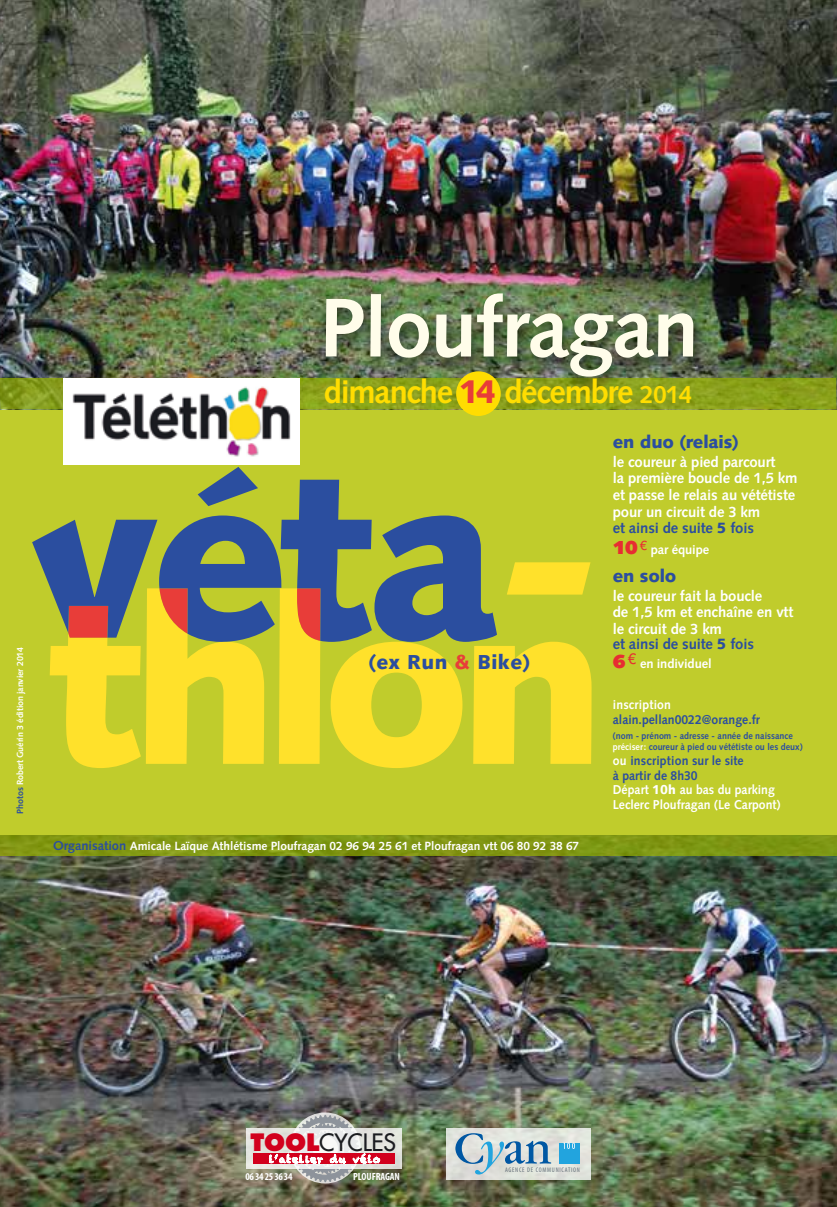
<style>
.page{position:relative;width:837px;height:1207px;background:#fff}
.page>*{position:absolute;margin:0;border:0;box-sizing:border-box;transform-origin:0 0}
.t1{font:700 83.2px "Syntax";letter-spacing:-.02em;color:#fffdea}
.t2{font:700 32.6px "Syntax";letter-spacing:-.04em;color:#ffdd01}
.t3{font:23.4px "Futura";letter-spacing:-.01em;color:#1b1c20}
.t4{font:900 20.2px "Syntax";letter-spacing:.02em;color:#2b4e9f}
.t5{font:900 17.8px "Syntax";letter-spacing:-.01em;color:#2b4e9f}
.t6{font:700 14.8px/16.6px "Syntax";letter-spacing:-.01em;color:#fff}
.t7{font:700 12.8px/14.8px "Syntax";color:#fff;scale:.95 1}
.t8{font:700 12.8px "Syntax";color:#fff}
.t9{font:700 12.8px "Syntax";color:#2b4e9f;scale:.95 1}
.t10{font:700 11.8px "Syntax";letter-spacing:-.005em;color:#fff}
.t11{font:700 condensed 10.4px "Myriad Pro";letter-spacing:-.01em;color:#fff}
.t12{font:700 9.4px/10.8px "Syntax";color:#2b4e9f;scale:.95 1}
.t13{font:700 9px "Syntax";letter-spacing:-.015em;color:#fff}
.t14{font:condensed 6.6px "Myriad Pro";letter-spacing:.11em;color:#646e78}
.s1{color:#2b4e9f}
.s2{font-weight:900;color:#e83d39}
.s3{font-size:24.8px}
.s4{color:#e83d39}
.s5{font-size:12.8px;color:#2b4e9f}
.s6{font-weight:900;color:#2b4e9f}
.s7{font-weight:900;font-size:18.8px;color:#e72d32}
.s8{color:#fff}
.s9{font-weight:900}
.s10{font-weight:800;color:#d2001d}
</style>
<div class="page">
<div style="left:0;top:310px;width:837px;height:575px;background:#c0cc2c"></div>
<img style="left:0;top:855px;width:837px;height:351px">
<svg style="left:0;top:835px;width:837px;height:20px;fill:#809613"></svg>
<img style="left:0;top:0;width:837px;height:409px">
<svg style="left:0;top:378px;width:836px;height:31px;fill:#89a01b"></svg>
<img style="left:304px;top:275px;width:414px;height:126px">
<div style="left:456px;top:371px;width:45px;height:45px;background:#ffdd01;border-radius:50%"></div>
<img style="left:64px;top:378px;width:236px;height:86px">
<div style="left:71px;top:441px;width:155px;height:16px;background:#fff"></div>
<div style="left:246px;top:1128px;width:155px;height:40px;background:#e2e4dd"></div>
<div style="left:254px;top:1153px;width:141px;height:10px;background:#d2001d"></div>
<img style="left:269px;top:1114px;width:111px;height:67px">
<svg style="left:32px;top:467px;width:560px;height:300px"></svg>
<div style="left:446px;top:1128px;width:145px;height:51px;background:#e1e3dc"></div>
<div style="left:559px;top:1142px;width:20px;height:21px;background:#22a4de"></div>
<svg style="left:455px;top:1133px;width:96px;height:41px"></svg>
<svg style="left:564px;top:1142px;width:11px;height:6px"></svg>
<p class="t13" style="left:15px;top:813px;width:168px;rotate:-90deg"><span class="s1">Photos</span> Robert Guérin 3 édition janvier 2014</p>
<h1 class="t1" style="left:319px;top:280px;width:381px">Ploufragan</h1>
<h2 class="t2" style="left:324px;top:373px;width:370px">dimanche <span class="s2">14</span> décembre <span class="s3">2014</span></h2>
<h3 class="t4" style="left:369px;top:650px;width:163px">(ex Run <span class="s4">&amp;</span> Bike)</h3>
<p class="t10" style="left:53px;top:839px;width:528px"><span class="s5">Organisation</span> Amicale Laïque Athlétisme Ploufragan 02 96 94 25 61 et Ploufragan vtt 06 80 92 38 67</p>
<p class="t5" style="left:613px;top:431px;width:127px">en duo (relais)</p>
<p class="t6" style="left:613px;top:453px;width:186px">le coureur à pied parcourt<br>la première boucle de 1,5 km et passe le relais au vététiste pour un circuit de 3 km<br><span class="s1">et ainsi de suite</span> <span class="s6">5</span> <span class="s1">fois</span></p>
<p class="t8" style="left:613px;top:542px;width:98px"><span class="s7">10</span> <sup>e</sup> par équipe</p>
<p class="t5" style="left:613px;top:565px;width:65px">en solo</p>
<p class="t6" style="left:613px;top:587px;width:182px">le coureur fait la boucle<br>de 1,5 km et enchaîne en vtt le circuit de 3 km<br><span class="s1">et ainsi de suite</span> <span class="s6">5</span> <span class="s1">fois</span></p>
<p class="t8" style="left:613px;top:656px;width:100px"><span class="s7">6</span> <sup>e</sup> en individuel</p>
<p class="t7" style="left:613px;top:697px;width:63px">inscription</p>
<p class="t9" style="left:613px;top:712px;width:156px">alain.pellan0022@orange.fr</p>
<p class="t12" style="left:613px;top:730px;width:201px">(nom - prénom - adresse - année de naissance <span class="s8">préciser:</span> coureur à pied ou vététiste ou les deux)</p>
<p class="t7" style="left:613px;top:752px;width:178px">ou <span class="s1">inscription sur le site<br>à partir de 8h30<br></span>Départ <span class="s9">10h</span> au bas du parking<br>Leclerc Ploufragan (Le Carpont)</p>
<h3 class="t3" style="left:251px;top:1126px;width:147px"><span class="s10">TOOL</span>CYCLES</h3>
<p class="t11" style="left:245px;top:1169px;width:49px">06 34 25 36 34</p>
<p class="t11" style="left:353px;top:1169px;width:48px">PLOUFRAGAN</p>
<p class="t14" style="left:505px;top:1165px;width:76px">AGENCE DE COMMUNICATION</p>
</div>
